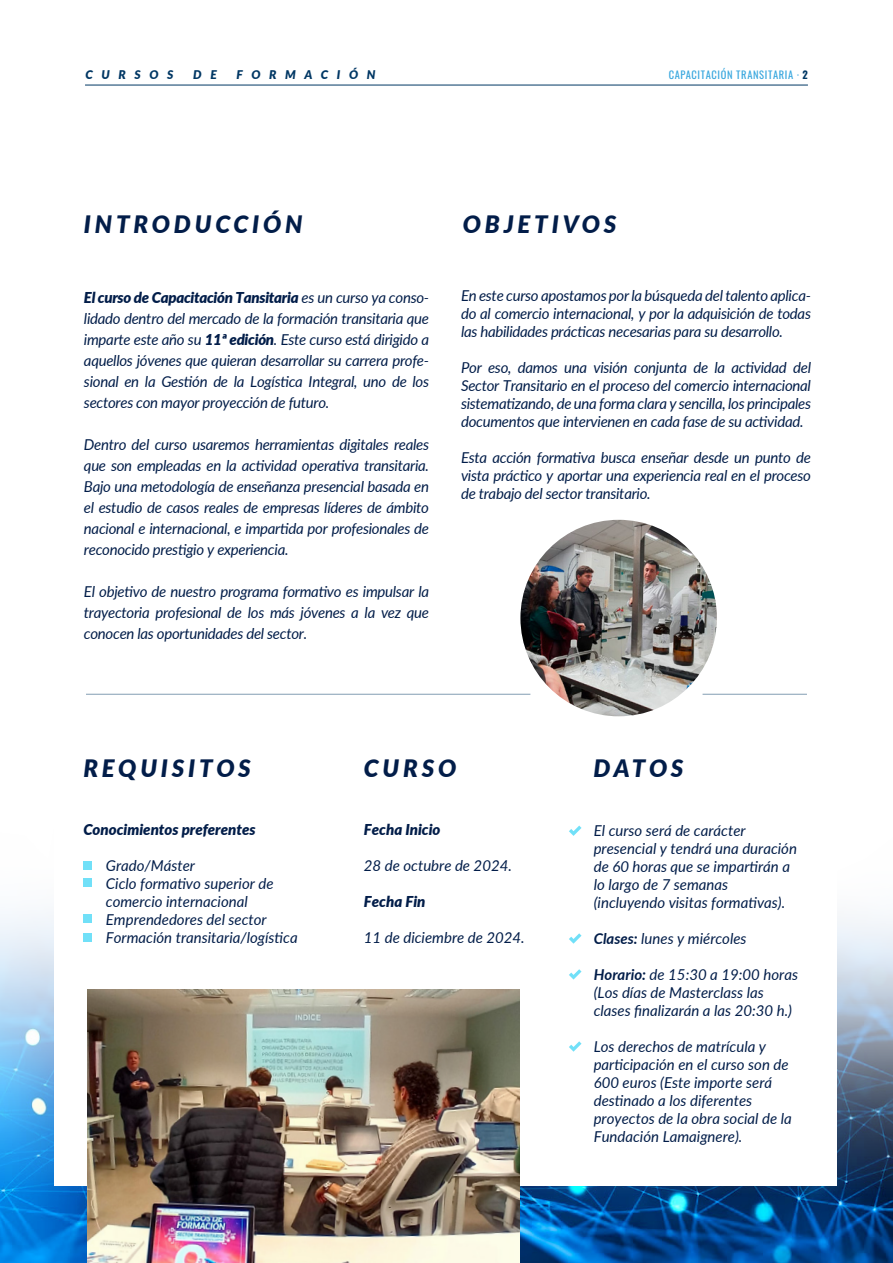
<style>
.page{position:relative;width:893px;height:1263px;background:#fff}
.page>*{position:absolute;margin:0;border:0;box-sizing:border-box;transform-origin:0 0}
.t1{font:italic 900 24px "Lato";letter-spacing:.16em;color:#021d49}
.t2{font:italic 15px/18px "Lato";color:#021d49;text-align:justify}
.t3{font:italic 900 15px "Lato";color:#021d49}
.t4{font:italic 900 12px "Lato";letter-spacing:.72em;color:#003764}
.t5{font:10.5px "Oswald";letter-spacing:.06em;color:#39a7de}
.s1{font-weight:700;color:#003764}
.s2{font-weight:900}
.s3{font-weight:700}
</style>
<div class="page">
<img style="left:0;top:1208px;width:893px;height:55px">
<img style="left:0;top:912px;width:893px;height:296px">
<div style="left:54px;top:623px;width:783px;height:562px;background:#fff"></div>
<hr style="left:85px;top:85px;width:723px;height:1px;background:#003764">
<svg style="left:569px;top:933px;width:12px;height:11px"></svg>
<svg style="left:569px;top:825px;width:12px;height:11px"></svg>
<svg style="left:569px;top:1041px;width:12px;height:11px"></svg>
<svg style="left:569px;top:969px;width:12px;height:10px"></svg>
<div style="left:83px;top:861px;width:9px;height:8px;background:#71e0f8"></div>
<div style="left:83px;top:878px;width:9px;height:9px;background:#71e0f8"></div>
<div style="left:83px;top:914px;width:9px;height:9px;background:#71e0f8"></div>
<div style="left:83px;top:933px;width:9px;height:8px;background:#71e0f8"></div>
<hr style="left:86px;top:694px;width:444px;height:1px;background:#003764">
<hr style="left:703px;top:694px;width:104px;height:1px;background:#003764">
<img style="left:88px;top:989px;width:431px;height:274px">
<img style="left:520px;top:520px;width:197px;height:196px;border-radius:98px">
<p class="t4" style="left:86px;top:65px;width:89px">CURSOS</p>
<p class="t4" style="left:193px;top:65px;width:25px">D E</p>
<p class="t4" style="left:237px;top:65px;width:141px">FORMACIÓN</p>
<p class="t5" style="left:669px;top:65px;width:141px">CAPACITACIÓN TRANSITARIA · <span class="s1">2</span></p>
<h1 class="t1" style="left:84px;top:206px;width:220px">INTRODUCCIÓN</h1>
<p class="t2" style="left:84px;top:286px;width:347px;line-height:21px"><span class="s2">El curso de Capacitación Tansitaria</span> es un curso ya conso&shy;lidado dentro del mercado de la formación transitaria que imparte este año su <span class="s2">11ª edición</span>. Este curso está dirigido a aquellos jóvenes que quieran desarrollar su carrera profe&shy;sional en la Gestión de la Logística Integral, uno de los sectores con mayor proyección de futuro.</p>
<p class="t2" style="left:84px;top:433px;width:347px;line-height:21px">Dentro del curso usaremos herramientas digitales reales que son empleadas en la actividad operativa transitaria.<br>Bajo una metodología de enseñanza presencial basada en el estudio de casos reales de empresas líderes de ámbito nacional e internacional, e impartida por profesionales de reconocido prestigio y experiencia.</p>
<p class="t2" style="left:84px;top:580px;width:347px;line-height:21px">El objetivo de nuestro programa formativo es impulsar la trayectoria profesional de los más jóvenes a la vez que conocen las oportunidades del sector.</p>
<h1 class="t1" style="left:463px;top:206px;width:155px">OBJETIVOS</h1>
<p class="t2" style="left:461px;top:286px;width:351px">En este curso apostamos por la búsqueda del talento aplica&shy;do al comercio internacional, y por la adquisición de todas las habilidades prácticas necesarias para su desarrollo.</p>
<p class="t2" style="left:461px;top:358px;width:352px">Por eso, damos una visión conjunta de la actividad del Sector Transitario en el proceso del comercio internacional sistematizando, de una forma clara y sencilla, los principales documentos que intervienen en cada fase de su actividad.</p>
<p class="t2" style="left:461px;top:448px;width:351px">Esta acción formativa busca enseñar desde un punto de vista práctico y aportar una experiencia real en el proceso de trabajo del sector transitario.</p>
<h1 class="t1" style="left:83px;top:750px;width:169px">REQUISITOS</h1>
<p class="t3" style="left:83px;top:818px;width:174px">Conocimientos preferentes</p>
<p class="t2" style="left:106px;top:856px;width:193px;text-align:left">Grado/Máster<br>Ciclo formativo superior de comercio internacional<br>Emprendedores del sector<br>Formación transitaria/logística</p>
<h1 class="t1" style="left:364px;top:750px;width:94px">CURSO</h1>
<p class="t3" style="left:364px;top:818px;width:78px">Fecha Inicio</p>
<p class="t2" style="left:364px;top:856px;width:150px">28 de octubre de 2024.</p>
<p class="t3" style="left:364px;top:890px;width:63px">Fecha Fin</p>
<p class="t2" style="left:364px;top:928px;width:162px">11 de diciembre de 2024.</p>
<h1 class="t1" style="left:593px;top:750px;width:92px">DATOS</h1>
<p class="t2" style="left:594px;top:821px;width:205px;text-align:left">El curso será de carácter presencial y tendrá una duración de 60 horas que se impartirán a lo largo de 7 semanas (incluyendo visitas formativas).</p>
<p class="t2" style="left:594px;top:929px;width:154px"><span class="s3">Clases:</span> lunes y miércoles</p>
<p class="t2" style="left:594px;top:965px;width:206px;text-align:left"><span class="s3">Horario:</span> de 15:30 a 19:00 horas (Los días de Masterclass las clases finalizarán a las 20:30 h.)</p>
<p class="t2" style="left:594px;top:1037px;width:200px;text-align:left">Los derechos de matrícula y participación en el curso son de<br>600 euros (Este importe será destinado a los diferentes proyectos de la obra social de la<br>Fundación Lamaignere).</p>
</div>
